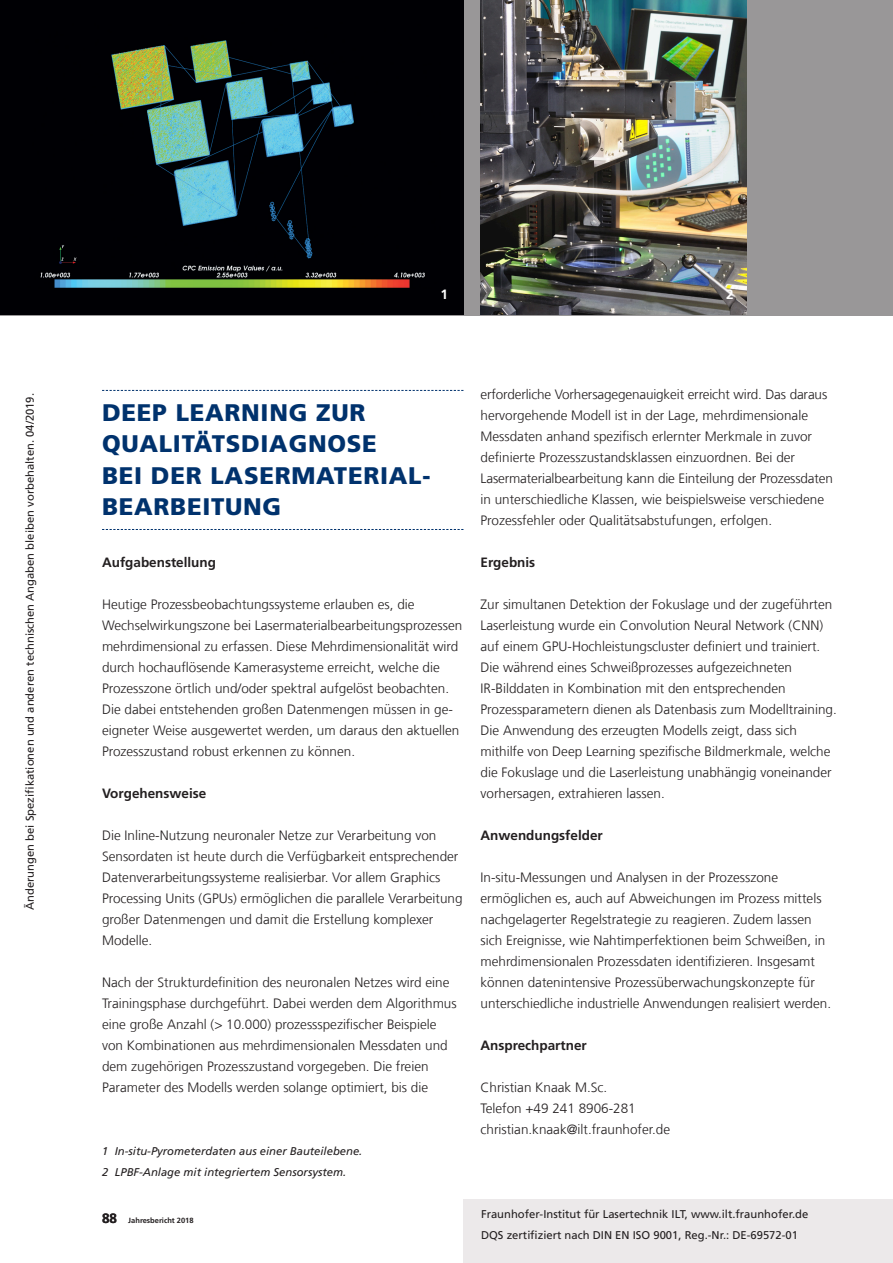
<style>
.page{position:relative;width:893px;height:1263px;background:#fff}
.page>*{position:absolute;margin:0;border:0;box-sizing:border-box;transform-origin:0 0}
.t1{font:900 24px/31.5px "Frutiger LT Com";letter-spacing:.03em;color:#00326d}
.t2{font:300 13.5px/21px "Frutiger LT Com";color:#231f20}
.t3{font:700 13.5px "Frutiger LT Com";color:#231f20}
.t4{font:700 13.5px "Frutiger LT Com";color:#fff}
.t5{font:11.25px/21px "Frutiger LT Com";color:#231f20}
.t6{font:italic 11.25px/21px "Frutiger LT Com";color:#231f20}
.t7{font:700 7.5px "Frutiger LT Com";color:#231f20}
.s1{font-size:13.5px}
</style>
<div class="page">
<div style="left:463px;top:1199px;width:430px;height:64px;background:#ece9ea"></div>
<div style="left:0;top:0;width:893px;height:315px;background:#999798"></div>
<img style="left:480px;top:0;width:266px;height:314px">
<img style="left:0;top:0;width:463px;height:314px">
<svg style="left:102px;top:390px;width:361px;height:1px"></svg>
<svg style="left:102px;top:529px;width:361px;height:1px"></svg>
<p class="t5" style="left:20px;top:910px;width:518px;rotate:-90deg">Änderungen bei Spezifikationen und anderen technischen Angaben bleiben vorbehalten. 04/2019.</p>
<p class="t4" style="left:440px;top:286px;width:9px">1</p>
<p class="t4" style="left:726px;top:286px;width:9px">2</p>
<h1 class="t1" style="left:102px;top:396px;width:330px">DEEP LEARNING ZUR<br>QUALITÄTSDIAGNOSE<br>BEI DER LASERMATERIAL-<br>BEARBEITUNG</h1>
<p class="t3" style="left:102px;top:554px;width:116px">Aufgabenstellung</p>
<p class="t2" style="left:102px;top:594px;width:362px">Heutige Prozessbeobachtungssysteme erlauben es, die Wechselwirkungszone bei Lasermaterialbearbeitungsprozessen mehrdimensional zu erfassen. Diese Mehrdimensionalität wird durch hochauflösende Kamerasysteme erreicht, welche die Prozesszone örtlich und/oder spektral aufgelöst beobachten.<br>Die dabei entstehenden großen Datenmengen müssen in ge&shy;eigneter Weise ausgewertet werden, um daraus den aktuellen Prozesszustand robust erkennen zu können.</p>
<p class="t3" style="left:102px;top:785px;width:106px">Vorgehensweise</p>
<p class="t2" style="left:102px;top:825px;width:362px">Die Inline-Nutzung neuronaler Netze zur Verarbeitung von Sensordaten ist heute durch die Verfügbarkeit entsprechender Datenverarbeitungssysteme realisierbar. Vor allem Graphics Processing Units (GPUs) ermöglichen die parallele Verarbeitung großer Datenmengen und damit die Erstellung komplexer Modelle.</p>
<p class="t2" style="left:102px;top:972px;width:356px">Nach der Strukturdefinition des neuronalen Netzes wird eine Trainingsphase durchgeführt. Dabei werden dem Algorithmus eine große Anzahl (&gt; 10.000) prozessspezifischer Beispiele von Kombinationen aus mehrdimensionalen Messdaten und dem zugehörigen Prozesszustand vorgegeben. Die freien Parameter des Modells werden solange optimiert, bis die</p>
<p class="t6" style="left:102px;top:1141px;width:262px">1 In-situ-Pyrometerdaten aus einer Bauteilebene.<br>2 LPBF-Anlage mit integriertem Sensorsystem.</p>
<p class="t2" style="left:480px;top:384px;width:354px">erforderliche Vorhersagegenauigkeit erreicht wird. Das daraus hervorgehende Modell ist in der Lage, mehrdimensionale Messdaten anhand spezifisch erlernter Merkmale in zuvor definierte Prozesszustandsklassen einzuordnen. Bei der Lasermaterialbearbeitung kann die Einteilung der Prozessdaten in unterschiedliche Klassen, wie beispielsweise verschiedene Prozessfehler oder Qualitätsabstufungen, erfolgen.</p>
<p class="t3" style="left:480px;top:555px;width:56px">Ergebnis</p>
<p class="t2" style="left:480px;top:594px;width:358px">Zur simultanen Detektion der Fokuslage und der zugeführten Laserleistung wurde ein Convolution Neural Network (CNN) auf einem GPU-Hochleistungscluster definiert und trainiert.<br>Die während eines Schweißprozesses aufgezeichneten IR-Bilddaten in Kombination mit den entsprechenden Prozessparametern dienen als Datenbasis zum Modelltraining.<br>Die Anwendung des erzeugten Modells zeigt, dass sich mithilfe von Deep Learning spezifische Bildmerkmale, welche die Fokuslage und die Laserleistung unabhängig voneinander vorhersagen, extrahieren lassen.</p>
<p class="t3" style="left:480px;top:828px;width:124px">Anwendungsfelder</p>
<p class="t2" style="left:480px;top:867px;width:352px">In-situ-Messungen und Analysen in der Prozesszone ermöglichen es, auch auf Abweichungen im Prozess mittels nachgelagerter Regelstrategie zu reagieren. Zudem lassen sich Ereignisse, wie Nahtimperfektionen beim Schweißen, in mehrdimensionalen Prozessdaten identifizieren. Insgesamt können datenintensive Prozessüberwachungskonzepte für unterschiedliche industrielle Anwendungen realisiert werden.</p>
<p class="t3" style="left:480px;top:1038px;width:108px">Ansprechpartner</p>
<p class="t2" style="left:480px;top:1077px;width:191px">Christian Knaak M.Sc.<br>Telefon +49 241 8906-281 christian.knaak@ilt.fraunhofer.de</p>
<p class="t7" style="left:102px;top:1216px;width:93px"><span class="s1">88</span> Jahresbericht 2018</p>
<p class="t5" style="left:481px;top:1204px;width:329px">Fraunhofer-Institut für Lasertechnik ILT, www.ilt.fraunhofer.de<br>DQS zertifiziert nach DIN EN ISO 9001, Reg.-Nr.: DE-69572-01</p>
</div>
